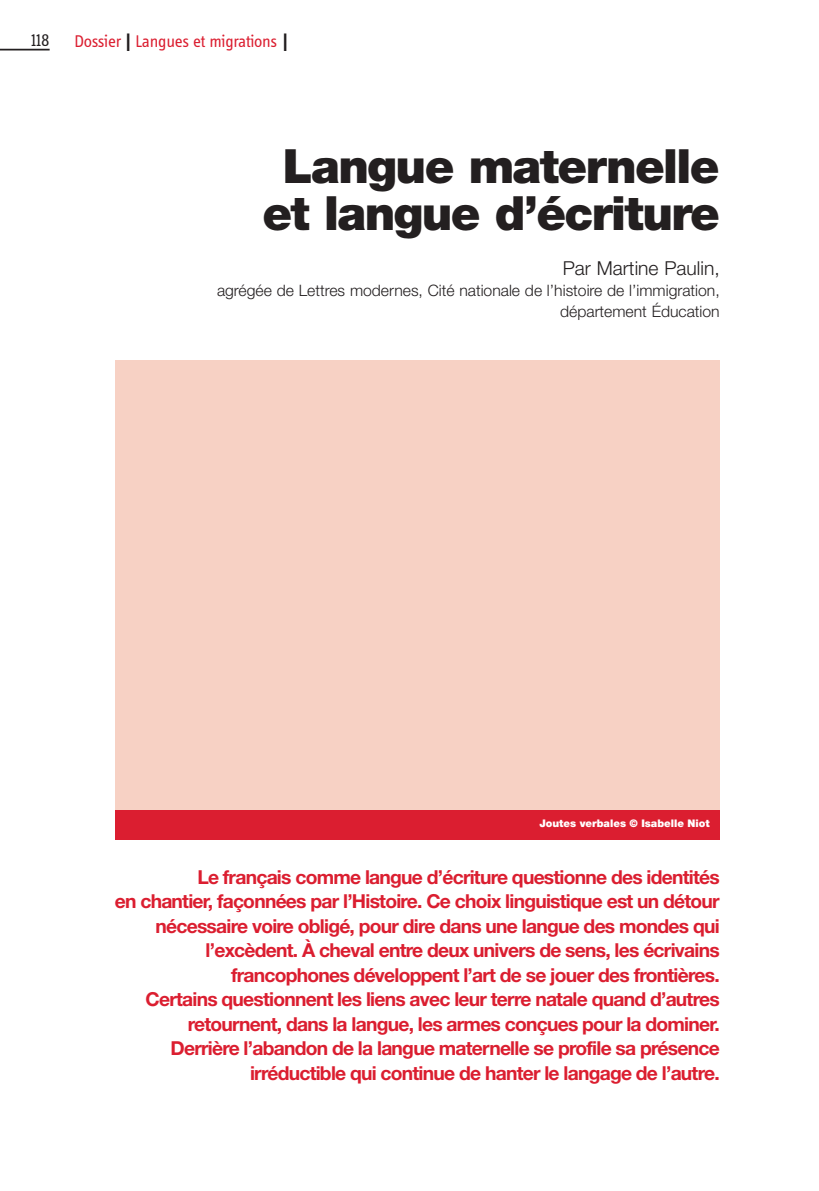
<style>
.page{position:relative;width:819px;height:1191px;background:#fff}
.page>*{position:absolute;margin:0;border:0;box-sizing:border-box;transform-origin:0 0}
.t1{font:900 47.25px/47.2px "Helvetica Neue LT Std";letter-spacing:-.035em;color:#231f20;text-align:center}
.t2{font:700 19.25px/24.5px "Helvetica Neue LT Std";letter-spacing:-.04em;color:#db1e30;text-align:right}
.t3{font:300 19.25px "Helvetica Neue LT Std";color:#231f20}
.t4{font:17.5px "Info OT Disp";letter-spacing:-.015em;color:#db1e30}
.t5{font:17.5px "Info OT Disp";color:#231f20}
.t6{font:300 15.75px/21px "Helvetica Neue LT Std";color:#231f20;text-align:right}
.t7{font:900 10.5px "Helvetica Neue LT Std";color:#fff}
.s1{font-family:"Helvetica Neue LT Std";font-size:24.5px;color:#231f20}
</style>
<div class="page">
<hr style="left:0;top:49px;width:50px;height:1px;background:#231f20">
<div style="left:116px;top:360px;width:603px;height:460px;background:#f7d1c4"></div>
<div style="left:116px;top:809px;width:603px;height:30px;background:#db1e30"></div>
<p class="t5" style="left:31px;top:34px;width:20px">118</p>
<p class="t4" style="left:74px;top:35px;width:215px">Dossier <span class="s1">I</span> Langues et migrations <span class="s1">I</span></p>
<h1 class="t1" style="left:262px;top:146px;width:459px">Langue maternelle et langue d’écriture</h1>
<p class="t3" style="left:562px;top:262px;width:158px">Par Martine Paulin,</p>
<p class="t6" style="left:217px;top:282px;width:504px">agrégée de Lettres modernes, Cité nationale de l’histoire de l’immigration, département Éducation</p>
<p class="t7" style="left:539px;top:819px;width:172px">Joutes verbales © Isabelle Niot</p>
<p class="t2" style="left:115px;top:866px;width:606px">Le français comme langue d’écriture questionne des identités<br>en chantier, façonnées par l’Histoire. Ce choix linguistique est un détour nécessaire voire obligé, pour dire dans une langue des mondes qui l’excèdent. À cheval entre deux univers de sens, les écrivains francophones développent l’art de se jouer des frontières.<br>Certains questionnent les liens avec leur terre natale quand d’autres retournent, dans la langue, les armes conçues pour la dominer.<br>Derrière l’abandon de la langue maternelle se profile sa présence irréductible qui continue de hanter le langage de l’autre.</p>
</div>
